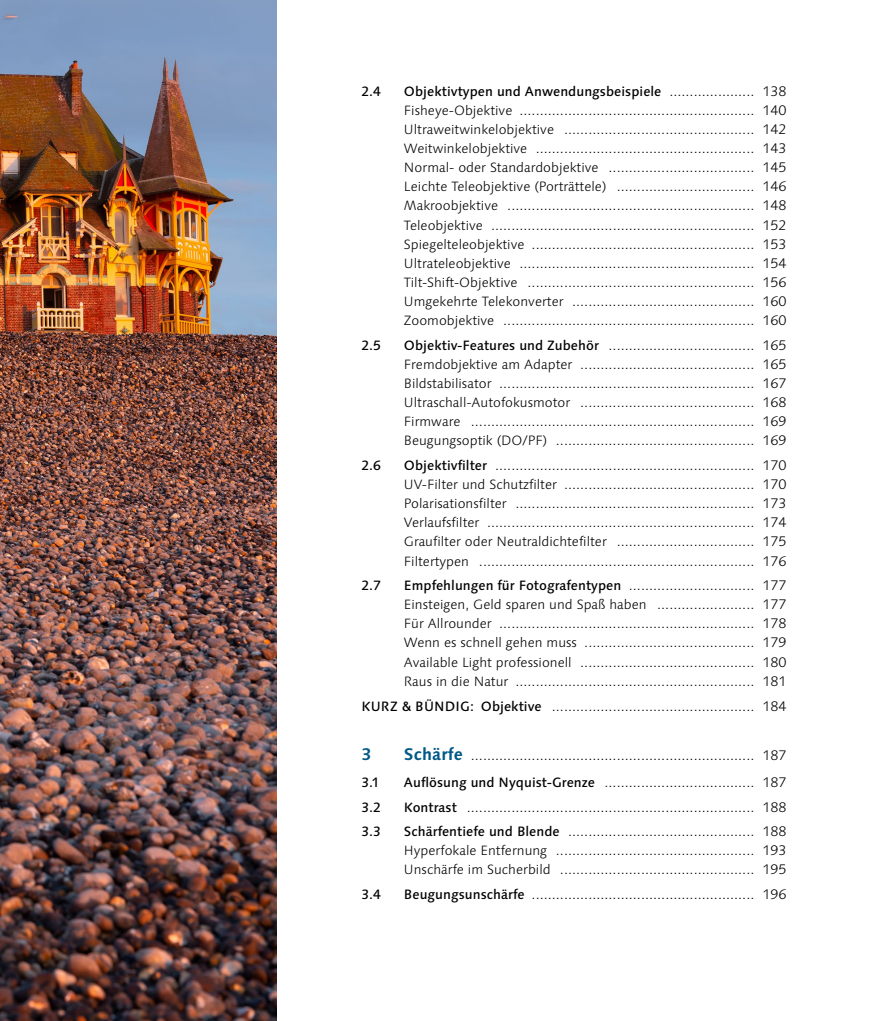
<style>
.page{position:relative;width:893px;height:1021px;background:#fff}
.page>*{position:absolute;margin:0;border:0;box-sizing:border-box;transform-origin:0 0}
.t1{font:700 16.8px "Linotype Syntax";color:#005987}
.t2{font:300 13.8px/19.2px "Linotype Syntax";color:#000;text-align:justify}
.t3{font:500 13.5px "Linotype Syntax";color:#000}
.t4{font:300 13.5px "Linotype Syntax";color:#000}
.s1{font-weight:300;font-size:13.8px}
.s2{font-size:13.5px}
.s3{font-weight:500;font-size:13.5px}
.s4{font-size:13.8px}
.s5{font-weight:700;font-size:16.8px;color:#005987}
</style>
<div class="page">
<img style="left:0;top:0;width:276px;height:1020px">
<p class="t3" style="left:361px;top:83px;width:21px">2.4</p>
<p class="t3" style="left:404px;top:83px;width:384px">Objektivtypen und Anwendungsbeispiele <span class="s1">..................... 138</span></p>
<p class="t2" style="left:404px;top:101px;width:384px"><span class="s2">Fisheye-Objektive</span> .......................................................... 140<br><span class="s2">Ultraweitwinkelobjektive</span> ............................................... 142<br><span class="s2">Weitwinkelobjektive</span> ...................................................... 143<br><span class="s2">Normal- oder Standardobjektive</span> .................................... 145<br><span class="s2">Leichte Teleobjektive (Porträttele)</span> .................................. 146<br><span class="s2">Makroobjektive</span> ............................................................. 148<br><span class="s2">Teleobjektive</span> ................................................................. 152<br><span class="s2">Spiegelteleobjektive</span> ....................................................... 153<br><span class="s2">Ultrateleobjektive</span> .......................................................... 154<br><span class="s2">Tilt-Shift-Objektive</span> ........................................................ 156<br><span class="s2">Umgekehrte Telekonverter</span> ............................................. 160<br><span class="s2">Zoomobjektive</span> .............................................................. 160</p>
<p class="t3" style="left:361px;top:337px;width:21px">2.5</p>
<p class="t2" style="left:404px;top:335px;width:384px"><span class="s3">Objektiv-Features und Zubehör</span> .................................... 165<br><span class="s2">Fremdobjektive am Adapter</span> ........................................... 165<br><span class="s2">Bildstabilisator</span> ............................................................... 167<br><span class="s2">Ultraschall-Autofokusmotor</span> ........................................... 168<br><span class="s2">Firmware</span> ...................................................................... 169<br><span class="s2">Beugungsoptik (DO/PF)</span> ................................................. 169</p>
<p class="t3" style="left:361px;top:457px;width:21px">2.6</p>
<p class="t2" style="left:404px;top:455px;width:384px"><span class="s3">Objektivfilter</span> ................................................................ 170<br><span class="s2">UV-Filter und Schutzfilter</span> ............................................... 170<br><span class="s2">Polarisationsfilter</span> ........................................................... 173<br><span class="s2">Verlaufsfilter</span> .................................................................. 174<br><span class="s2">Graufilter oder Neutraldichtefilter</span> .................................. 175<br><span class="s2">Filtertypen</span> .................................................................... 176</p>
<p class="t3" style="left:361px;top:577px;width:21px">2.7</p>
<p class="t2" style="left:404px;top:575px;width:384px"><span class="s3">Empfehlungen für Fotografentypen</span> ............................... 177</p>
<p class="t4" style="left:404px;top:596px;width:384px">Einsteigen, Geld sparen und Spaß haben <span class="s4">........................ 177</span></p>
<p class="t2" style="left:404px;top:614px;width:384px"><span class="s2">Für Allrounder</span> ............................................................... 178<br><span class="s2">Wenn es schnell gehen muss</span> .......................................... 179<br><span class="s2">Available Light professionell</span> ........................................... 180<br><span class="s2">Raus in die Natur</span> ........................................................... 181</p>
<p class="t2" style="left:361px;top:697px;width:427px"><span class="s3">KURZ &amp; BÜNDIG: Objektive</span> .................................................. 184</p>
<p class="t1" style="left:361px;top:744px;width:11px">3</p>
<p class="t2" style="left:404px;top:746px;width:384px"><span class="s5">Schärfe</span> ...................................................................... 187</p>
<p class="t3" style="left:361px;top:774px;width:20px">3.1</p>
<p class="t2" style="left:404px;top:772px;width:384px"><span class="s3">Auflösung und Nyquist-Grenze</span> ..................................... 187</p>
<p class="t3" style="left:361px;top:798px;width:21px">3.2</p>
<p class="t2" style="left:404px;top:797px;width:384px"><span class="s3">Kontrast</span> ....................................................................... 188</p>
<p class="t3" style="left:361px;top:823px;width:21px">3.3</p>
<p class="t2" style="left:404px;top:821px;width:384px"><span class="s3">Schärfentiefe und Blende</span> .............................................. 188<br><span class="s2">Hyperfokale Entfernung</span> ................................................. 193<br><span class="s2">Unschärfe im Sucherbild</span> ................................................ 195</p>
<p class="t3" style="left:361px;top:885px;width:21px">3.4</p>
<p class="t2" style="left:404px;top:884px;width:384px"><span class="s3">Beugungsunschärfe</span> ....................................................... 196</p>
</div>
